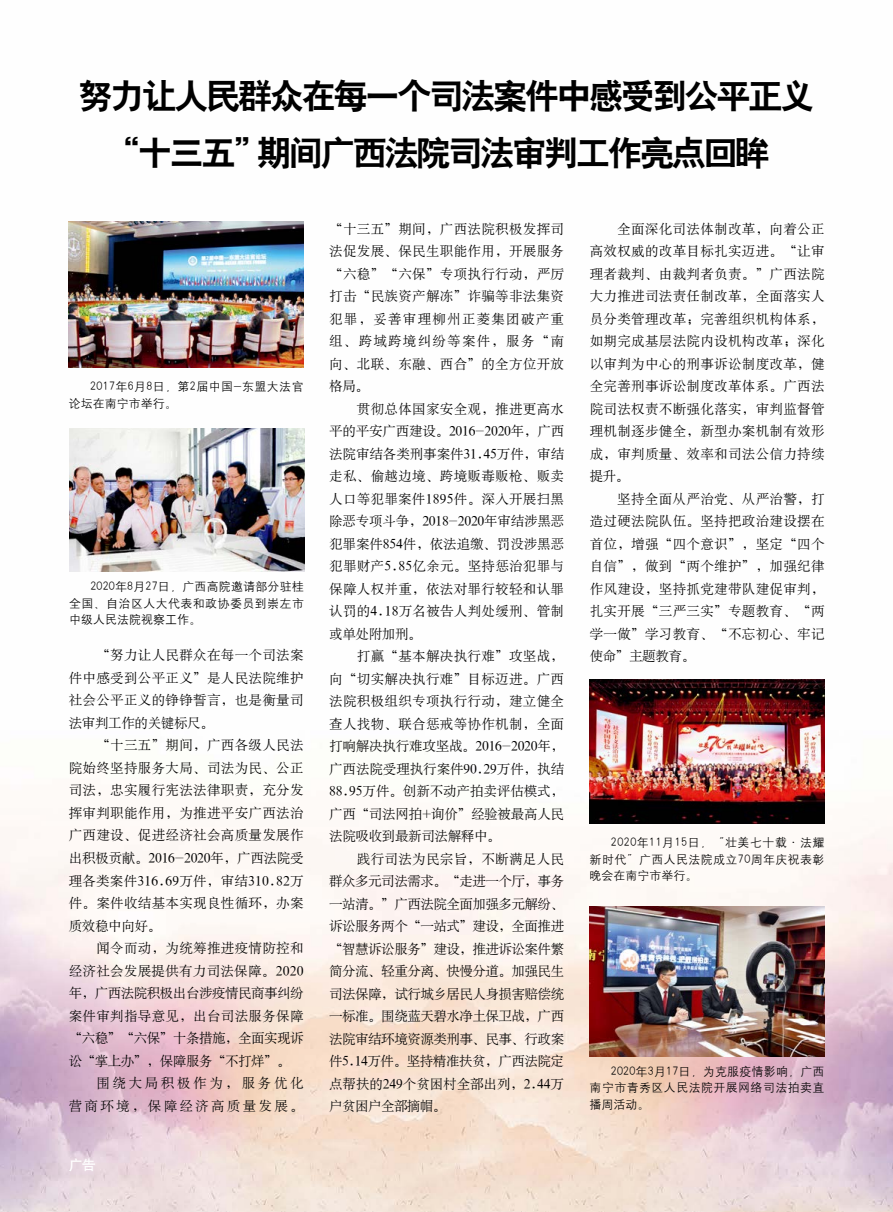
<style>
.page{position:relative;width:893px;height:1212px;background:#fff}
.page>*{position:absolute;margin:0;border:0;box-sizing:border-box;transform-origin:0 0}
.t1{font:34.5px/57px "H Yb 2 gj";letter-spacing:-.075em;color:#000;text-align:center}
.t2{font:13.5px/22.5px "H Ya 6 gj";letter-spacing:.025em;color:#000;text-align:justify}
.t3{font:13.5px "H Ya 6 gj";letter-spacing:-.035em;color:#000}
.t4{font:13.5px "H Ya 6 gj";letter-spacing:.17em;color:#000}
.t5{font:13.5px "H Ya 6 gj";letter-spacing:.195em;color:#000}
.t6{font:13.5px "H Yb 1 gj";color:#fff}
.t7{font:12px/16.5px "H Yg 2 gj";letter-spacing:.03em;color:#000;text-align:justify}
</style>
<div class="page">
<img style="left:0;top:221px;width:893px;height:991px">
<img style="left:69px;top:222px;width:235px;height:146px">
<img style="left:69px;top:428px;width:235px;height:144px">
<img style="left:590px;top:680px;width:235px;height:144px">
<img style="left:590px;top:907px;width:235px;height:149px">
<h1 class="t1" style="left:78px;top:67px;width:738px">努力让人民群众在每一个司法案件中感受到公平正义“十三五”期间广西法院司法审判工作亮点回眸</h1>
<p class="t7" style="left:69px;top:378px;width:236px;text-indent:21px">2017年6月8日，第2届中国-东盟大法官论坛在南宁市举行。</p>
<p class="t7" style="left:69px;top:578px;width:236px;text-indent:21px">2020年8月27日，广西高院邀请部分驻桂全国、自治区人大代表和政协委员到崇左市中级人民法院视察工作。</p>
<p class="t2" style="left:69px;top:644px;width:236px;text-indent:28px">“努力让人民群众在每一个司法案件中感受到公平正义”是人民法院维护社会公平正义的铮铮誓言，也是衡量司法审判工作的关键标尺。</p>
<p class="t2" style="left:69px;top:734px;width:237px;text-indent:28px">“十三五”期间，广西各级人民法院始终坚持服务大局、司法为民、公正司法，忠实履行宪法法律职责，充分发挥审判职能作用，为推进平安广西法治广西建设、促进经济社会高质量发展作出积极贡献。2016-2020年，广西法院受理各类案件316.69万件，审结310.82万件。案件收结基本实现良性循环，办案质效稳中向好。</p>
<p class="t2" style="left:96px;top:937px;width:209px">闻令而动，为统筹推进疫情防控和</p>
<p class="t2" style="left:69px;top:959px;width:236px">经济社会发展提供有力司法保障。2020</p>
<p class="t3" style="left:69px;top:986px;width:236px">年，广西法院积极出台涉疫情民商事纠纷</p>
<p class="t2" style="left:69px;top:1004px;width:236px">案件审判指导意见，出台司法服务保障</p>
<p class="t3" style="left:69px;top:1031px;width:236px">“六稳”“六保”十条措施，全面实现诉</p>
<p class="t3" style="left:69px;top:1054px;width:223px">讼“掌上办”，保障服务“不打烊”。</p>
<p class="t5" style="left:96px;top:1076px;width:209px">围绕大局积极作为，服务优化</p>
<p class="t4" style="left:69px;top:1099px;width:236px">营商环境，保障经济高质量发展。</p>
<p class="t6" style="left:69px;top:1158px;width:28px">广告</p>
<p class="t2" style="left:329px;top:217px;width:236px">“十三五”期间，广西法院积极发挥司法促发展、保民生职能作用，开展服务“六稳”“六保”专项执行行动，严厉打击“民族资产解冻”诈骗等非法集资犯罪，妥善审理柳州正菱集团破产重组、跨域跨境纠纷等案件，服务“南向、北联、东融、西合”的全方位开放格局。</p>
<p class="t2" style="left:329px;top:397px;width:237px;text-indent:28px">贯彻总体国家安全观，推进更高水平的平安广西建设。2016-2020年，广西法院审结各类刑事案件31.45万件，审结走私、偷越边境、跨境贩毒贩枪、贩卖人口等犯罪案件1895件。深入开展扫黑除恶专项斗争，2018-2020年审结涉黑恶犯罪案件854件，依法追缴、罚没涉黑恶犯罪财产5.85亿余元。坚持惩治犯罪与保障人权并重，依法对罪行较轻和认罪认罚的4.18万名被告人判处缓刑、管制或单处附加刑。</p>
<p class="t2" style="left:329px;top:645px;width:237px;text-indent:28px">打赢“基本解决执行难”攻坚战，向“切实解决执行难”目标迈进。广西法院积极组织专项执行行动，建立健全查人找物、联合惩戒等协作机制，全面打响解决执行难攻坚战。2016-2020年，广西法院受理执行案件90.29万件，执结88.95万件。创新不动产拍卖评估模式，广西“司法网拍+询价”经验被最高人民法院吸收到最新司法解释中。</p>
<p class="t2" style="left:329px;top:847px;width:236px;text-indent:28px">践行司法为民宗旨，不断满足人民群众多元司法需求。“走进一个厅，事务一站清。”广西法院全面加强多元解纷、诉讼服务两个“一站式”建设，全面推进“智慧诉讼服务”建设，推进诉讼案件繁简分流、轻重分离、快慢分道。加强民生司法保障，试行城乡居民人身损害赔偿统一标准。围绕蓝天碧水净土保卫战，广西法院审结环境资源类刑事、民事、行政案件5.14万件。坚持精准扶贫，广西法院定点帮扶的249个贫困村全部出列，2.44万户贫困户全部摘帽。</p>
<p class="t2" style="left:590px;top:217px;width:236px;text-indent:28px">全面深化司法体制改革，向着公正高效权威的改革目标扎实迈进。“让审理者裁判、由裁判者负责。”广西法院大力推进司法责任制改革，全面落实人员分类管理改革；完善组织机构体系，如期完成基层法院内设机构改革；深化以审判为中心的刑事诉讼制度改革，健全完善刑事诉讼制度改革体系。广西法院司法权责不断强化落实，审判监督管理机制逐步健全，新型办案机制有效形成，审判质量、效率和司法公信力持续提升。</p>
<p class="t2" style="left:590px;top:487px;width:236px;text-indent:28px">坚持全面从严治党、从严治警，打造过硬法院队伍。坚持把政治建设摆在首位，增强“四个意识”，坚定“四个自信”，做到“两个维护”，加强纪律作风建设，坚持抓党建带队建促审判，扎实开展“三严三实”专题教育、“两学一做”学习教育、“不忘初心、牢记使命”主题教育。</p>
<p class="t7" style="left:590px;top:834px;width:236px;text-indent:21px">2020年11月15日，“壮美七十载·法耀新时代”广西人民法院成立70周年庆祝表彰晚会在南宁市举行。</p>
<p class="t7" style="left:590px;top:1063px;width:236px;text-indent:21px">2020年3月17日，为克服疫情影响，广西南宁市青秀区人民法院开展网络司法拍卖直播周活动。</p>
</div>
